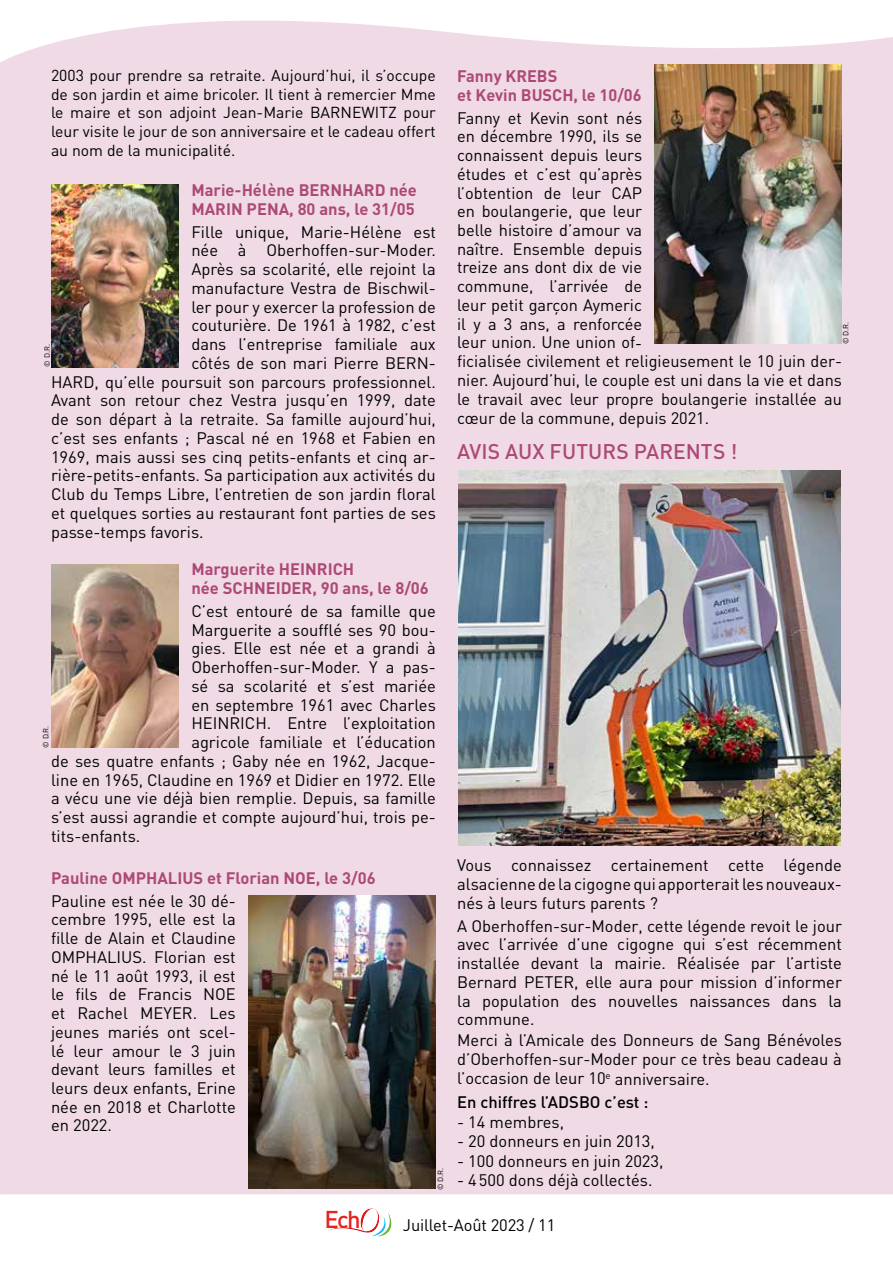
<style>
.page{position:relative;width:893px;height:1263px;background:#fff}
.page>*{position:absolute;margin:0;border:0;box-sizing:border-box;transform-origin:0 0}
.t1{font:500 24px "DIN";color:#e52421}
.t2{font:500 21px "DIN";color:#ad4976}
.t3{font:16.5px/18.8px "DIN";color:#000;text-align:justify}
.t4{font:700 16.5px/18.8px "DIN";color:#ad4976}
.t5{font:500 16.5px "DIN";color:#000}
.t6{font:15.75px/18.8px "DIN";color:#000;text-align:justify}
.t7{font:7.5px "DIN";color:#000}
</style>
<div class="page">
<div style="left:1px;top:20px;width:892px;height:1174px;background:#efdae5"></div>
<svg style="left:0;top:62px;width:1px;height:1132px"></svg>
<img style="left:51px;top:184px;width:128px;height:183px">
<img style="left:51px;top:564px;width:128px;height:183px">
<img style="left:249px;top:895px;width:187px;height:293px">
<img style="left:655px;top:64px;width:187px;height:280px">
<img style="left:458px;top:471px;width:383px;height:374px">
<svg style="left:328px;top:1208px;width:64px;height:29px"></svg>
<p class="t6" style="left:51px;top:67px;width:386px">2003 pour prendre sa retraite. Aujourd’hui, il s’occupe de son jardin et aime bricoler. Il tient à remercier Mme le maire et son adjoint Jean-Marie BARNEWITZ pour leur visite le jour de son anniversaire et le cadeau offert au nom de la municipalité.</p>
<p class="t4" style="left:191px;top:181px;width:227px">Marie-Hélène BERNHARD née<br>MARIN PENA, 80 ans, le 31/05</p>
<p class="t3" style="left:191px;top:223px;width:246px">Fille unique, Marie-Hélène est</p>
<p class="t3" style="left:191px;top:242px;width:246px">née à Oberhoffen-sur-Moder.</p>
<p class="t3" style="left:191px;top:261px;width:246px">Après sa scolarité, elle rejoint la</p>
<p class="t3" style="left:191px;top:280px;width:246px">manufacture Vestra de Bischwil-</p>
<p class="t3" style="left:191px;top:298px;width:246px">ler pour y exercer la profession de</p>
<p class="t3" style="left:191px;top:317px;width:246px">couturière. De 1961 à 1982, c’est</p>
<p class="t3" style="left:191px;top:336px;width:246px">dans l’entreprise familiale aux</p>
<p class="t3" style="left:191px;top:355px;width:246px">côtés de son mari Pierre BERN-</p>
<p class="t3" style="left:51px;top:373px;width:386px">HARD, qu’elle poursuit son parcours professionnel.</p>
<p class="t3" style="left:51px;top:392px;width:386px">Avant son retour chez Vestra jusqu’en 1999, date</p>
<p class="t3" style="left:51px;top:411px;width:386px">de son départ à la retraite. Sa famille aujourd’hui,</p>
<p class="t3" style="left:51px;top:430px;width:386px">c’est ses enfants ; Pascal né en 1968 et Fabien en</p>
<p class="t3" style="left:51px;top:448px;width:386px">1969, mais aussi ses cinq petits-enfants et cinq ar-</p>
<p class="t3" style="left:51px;top:467px;width:386px">rière-petits-enfants. Sa participation aux activités du</p>
<p class="t3" style="left:51px;top:486px;width:386px">Club du Temps Libre, l’entretien de son jardin floral</p>
<p class="t3" style="left:51px;top:505px;width:386px">et quelques sorties au restaurant font parties de ses</p>
<p class="t3" style="left:51px;top:523px;width:154px">passe-temps favoris.</p>
<p class="t4" style="left:191px;top:561px;width:239px">Marguerite HEINRICH<br>née SCHNEIDER, 90 ans, le 8/06</p>
<p class="t3" style="left:191px;top:603px;width:246px">C’est entouré de sa famille que</p>
<p class="t3" style="left:191px;top:621px;width:246px">Marguerite a soufflé ses 90 bou-</p>
<p class="t3" style="left:191px;top:640px;width:246px">gies. Elle est née et a grandi à</p>
<p class="t3" style="left:191px;top:659px;width:246px">Oberhoffen-sur-Moder. Y a pas-</p>
<p class="t3" style="left:191px;top:678px;width:246px">sé sa scolarité et s’est mariée</p>
<p class="t3" style="left:191px;top:696px;width:246px">en septembre 1961 avec Charles</p>
<p class="t3" style="left:191px;top:715px;width:246px">HEINRICH. Entre l’exploitation</p>
<p class="t3" style="left:191px;top:734px;width:246px">agricole familiale et l’éducation</p>
<p class="t3" style="left:51px;top:753px;width:386px">de ses quatre enfants ; Gaby née en 1962, Jacque-</p>
<p class="t3" style="left:51px;top:771px;width:386px">line en 1965, Claudine en 1969 et Didier en 1972. Elle</p>
<p class="t3" style="left:51px;top:790px;width:386px">a vécu une vie déjà bien remplie. Depuis, sa famille</p>
<p class="t3" style="left:51px;top:809px;width:386px">s’est aussi agrandie et compte aujourd’hui, trois pe-</p>
<p class="t3" style="left:51px;top:828px;width:91px">tits-enfants.</p>
<p class="t4" style="left:51px;top:869px;width:326px">Pauline OMPHALIUS et Florian NOE, le 3/06</p>
<p class="t3" style="left:51px;top:892px;width:186px">Pauline est née le 30 dé&shy;cembre 1995, elle est la fille de Alain et Claudine OMPHALIUS. Florian est né le 11 août 1993, il est le fils de Francis NOE et Rachel MEYER. Les jeunes mariés ont scel&shy;lé leur amour le 3 juin devant leurs familles et leurs deux enfants, Erine née en 2018 et Charlotte en 2022.</p>
<p class="t7" style="left:44px;top:367px;width:24px;rotate:-90deg">© D.R.</p>
<p class="t7" style="left:43px;top:748px;width:24px;rotate:-90deg">© D.R.</p>
<p class="t7" style="left:437px;top:1190px;width:24px;rotate:-90deg">© D.R.</p>
<p class="t4" style="left:457px;top:67px;width:186px">Fanny KREBS<br>et Kevin BUSCH, le 10/06</p>
<p class="t3" style="left:457px;top:109px;width:386px;text-align:left">Fanny et Kevin sont nés<br>en décembre 1990, ils se<br>connaissent depuis leurs<br>études et c’est qu’après<br>l’obtention de leur CAP<br>en boulangerie, que leur<br>belle histoire d’amour va<br>naître. Ensemble depuis<br>treize ans dont dix de vie<br>commune, l’arrivée de<br>leur petit garçon Aymeric<br>il y a 3 ans, a renforcée<br>leur union. Une union of-<br>ficialisée civilement et religieusement le 10 juin der&shy;nier. Aujourd’hui, le couple est uni dans la vie et dans le travail avec leur propre boulangerie installée au cœur de la commune, depuis 2021.</p>
<p class="t7" style="left:842px;top:344px;width:24px;rotate:-90deg">© D.R.</p>
<p class="t2" style="left:457px;top:442px;width:282px">AVIS AUX FUTURS PARENTS !</p>
<p class="t3" style="left:457px;top:857px;width:386px">Vous connaissez certainement cette légende alsacienne de la cigogne qui apporterait les nouveaux&shy;nés à leurs futurs parents ?</p>
<p class="t3" style="left:457px;top:917px;width:386px">A Oberhoffen-sur-Moder, cette légende revoit le jour avec l’arrivée d’une cigogne qui s’est récemment installée devant la mairie. Réalisée par l’artiste Bernard PETER, elle aura pour mission d’informer la population des nouvelles naissances dans la commune.</p>
<p class="t3" style="left:457px;top:1032px;width:386px">Merci à l’Amicale des Donneurs de Sang Bénévoles d’Oberhoffen-sur-Moder pour ce très beau cadeau à l’occasion de leur 10<sup>e</sup> anniversaire.</p>
<p class="t5" style="left:457px;top:1095px;width:193px">En chiffres l’ADSBO c’est :</p>
<p class="t3" style="left:457px;top:1113px;width:108px">- 14 membres,</p>
<p class="t3" style="left:457px;top:1133px;width:199px">- 20 donneurs en juin 2013,</p>
<p class="t3" style="left:457px;top:1152px;width:208px">- 100 donneurs en juin 2023,</p>
<p class="t3" style="left:457px;top:1172px;width:197px">- 4 500 dons déjà collectés.</p>
<h1 class="t1" style="left:324px;top:1206px;width:38px">Ech</h1>
<p class="t3" style="left:403px;top:1216px;width:154px">Juillet-Août 2023 / 11</p>
</div>
